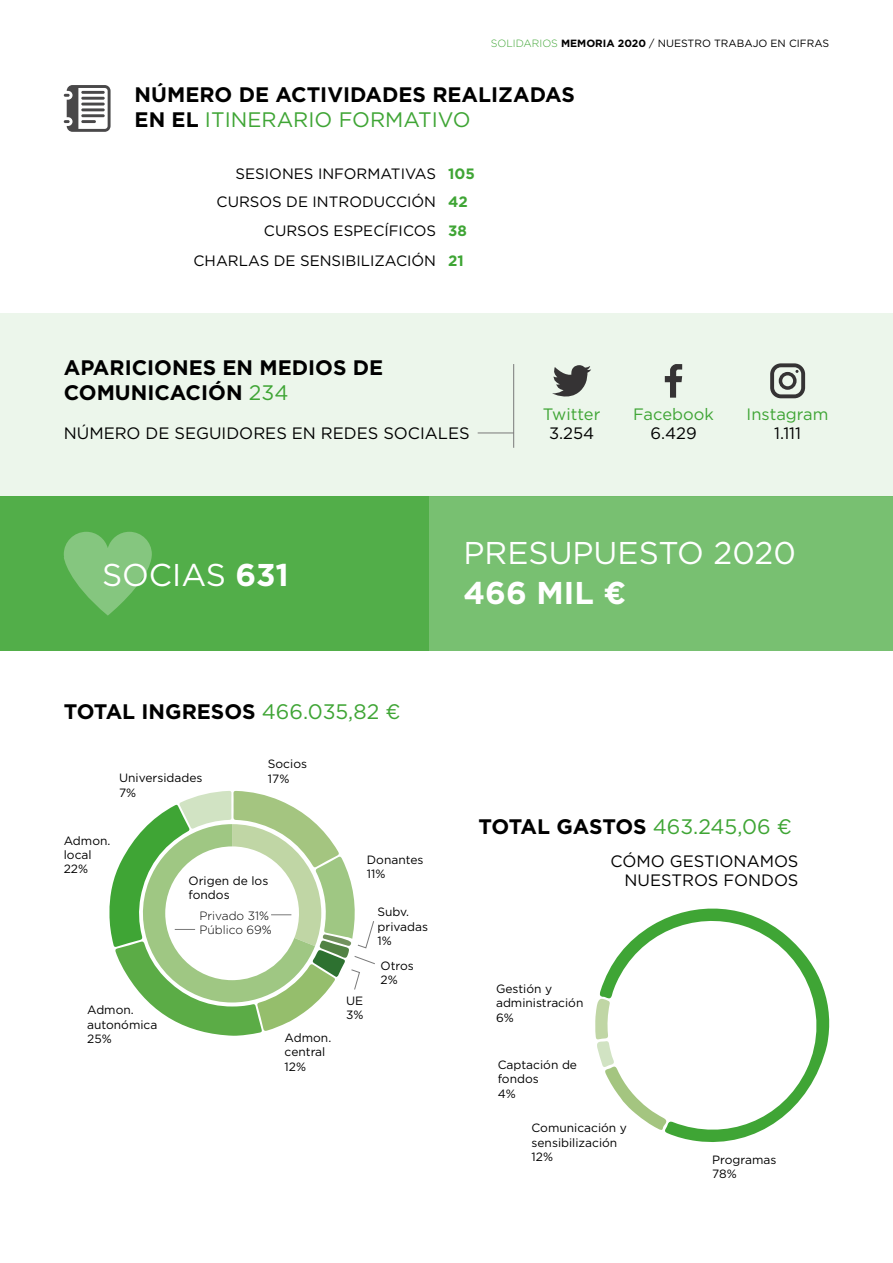
<style>
.page{position:relative;width:893px;height:1263px;background:#fff}
.page>*{position:absolute;margin:0;border:0;box-sizing:border-box;transform-origin:0 0}
.t1{font:31.5px "Gotham";color:#fff}
.t2{font:700 31.5px "Gotham";color:#fff}
.t3{font:700 21px/25.2px "Gotham";color:#000}
.t4{font:16.5px/19.8px "Gotham";color:#000;text-align:right}
.t5{font:16.5px "Gotham";color:#3fa535}
.t6{font:15px "Gotham";color:#000}
.t7{font:12px/14.4px "Gotham";color:#000}
.t8{font:300 12px "Gotham";color:#000}
.t9{font:10.5px "Gotham";color:#000}
.s1{font-weight:300;color:#3fa535}
.s2{font-weight:700}
.s3{font-weight:400;color:#3fa535}
.s4{font-weight:700;color:#3fa535}
</style>
<div class="page">
<div style="left:0;top:313px;width:893px;height:183px;background:#ecf6eb"></div>
<div style="left:0;top:496px;width:429px;height:155px;background:#52ae49"></div>
<div style="left:429px;top:496px;width:464px;height:155px;background:#78c071"></div>
<svg style="left:64px;top:85px;width:47px;height:47px"></svg>
<svg style="left:770px;top:363px;width:35px;height:35px"></svg>
<svg style="left:665px;top:364px;width:17px;height:34px"></svg>
<svg style="left:552px;top:365px;width:39px;height:32px"></svg>
<svg style="left:64px;top:532px;width:88px;height:84px"></svg>
<svg style="left:599px;top:908px;width:231px;height:234px"></svg>
<svg style="left:595px;top:997px;width:71px;height:134px"></svg>
<svg style="left:109px;top:791px;width:266px;height:245px"></svg>
<hr style="left:478px;top:433px;width:36px;height:1px;background:#797979">
<hr style="left:513px;top:364px;width:1px;height:84px;background:#797979">
<p class="t9" style="left:491px;top:36px;width:340px"><span class="s1">SOLIDARIOS</span> <span class="s2">MEMORIA 2020</span> / NUESTRO TRABAJO EN CIFRAS</p>
<h2 class="t3" style="left:135px;top:82px;width:442px">NÚMERO DE ACTIVIDADES REALIZADAS<br>EN EL <span class="s3">ITINERARIO FORMATIVO</span></h2>
<p class="t6" style="left:236px;top:164px;width:241px">SESIONES INFORMATIVAS <span class="s4">105</span></p>
<p class="t6" style="left:217px;top:192px;width:253px">CURSOS DE INTRODUCCIÓN <span class="s4">42</span></p>
<p class="t6" style="left:264px;top:221px;width:204px">CURSOS ESPECÍFICOS <span class="s4">38</span></p>
<p class="t6" style="left:194px;top:251px;width:272px">CHARLAS DE SENSIBILIZACIÓN <span class="s4">21</span></p>
<h2 class="t3" style="left:64px;top:355px;width:321px">APARICIONES EN MEDIOS DE<br>COMUNICACIÓN <span class="s3">234</span></h2>
<h3 class="t4" style="left:64px;top:423px;width:407px">NÚMERO DE SEGUIDORES EN REDES SOCIALES</h3>
<h3 class="t5" style="left:543px;top:403px;width:59px">Twitter</h3>
<h3 class="t4" style="left:549px;top:423px;width:47px">3.254</h3>
<h3 class="t5" style="left:633px;top:403px;width:82px">Facebook</h3>
<h3 class="t4" style="left:650px;top:423px;width:48px">6.429</h3>
<h3 class="t5" style="left:747px;top:403px;width:83px">Instagram</h3>
<h3 class="t4" style="left:774px;top:423px;width:28px">1.111</h3>
<h1 class="t1" style="left:102px;top:555px;width:188px">SOCIAS <span class="s2">631</span></h1>
<h1 class="t1" style="left:464px;top:533px;width:334px">PRESUPUESTO 2020</h1>
<h1 class="t2" style="left:464px;top:572px;width:164px">466 MIL €</h1>
<h2 class="t3" style="left:64px;top:699px;width:338px">TOTAL INGRESOS <span class="s3">466.035,82 €</span></h2>
<p class="t7" style="left:119px;top:770px;width:85px">Universidades<br>7%</p>
<p class="t7" style="left:268px;top:756px;width:41px">Socios<br>17%</p>
<p class="t7" style="left:64px;top:833px;width:48px">Admon. local<br>22%</p>
<p class="t7" style="left:189px;top:873px;width:81px">Origen de los fondos</p>
<p class="t8" style="left:199px;top:922px;width:74px">Público 69%</p>
<p class="t8" style="left:199px;top:908px;width:71px">Privado 31%</p>
<p class="t7" style="left:87px;top:1003px;width:72px">Admon. autonómica<br>25%</p>
<p class="t7" style="left:285px;top:1030px;width:48px">Admon. central<br>12%</p>
<p class="t7" style="left:367px;top:852px;width:58px">Donantes<br>11%</p>
<p class="t7" style="left:377px;top:904px;width:52px">Subv. privadas<br>1%</p>
<p class="t7" style="left:381px;top:958px;width:35px">Otros<br>2%</p>
<p class="t7" style="left:346px;top:993px;width:19px">UE<br>3%</p>
<h2 class="t3" style="left:479px;top:814px;width:315px">TOTAL GASTOS <span class="s3">463.245,06 €</span></h2>
<h3 class="t4" style="left:611px;top:850px;width:189px">CÓMO GESTIONAMOS<br>NUESTROS FONDOS</h3>
<p class="t7" style="left:496px;top:981px;width:89px">Gestión y administración<br>6%</p>
<p class="t7" style="left:498px;top:1057px;width:81px">Captación de fondos<br>4%</p>
<p class="t7" style="left:532px;top:1121px;width:97px">Comunicación y sensibilización<br>12%</p>
<p class="t7" style="left:712px;top:1152px;width:66px">Programas<br>78%</p>
</div>
